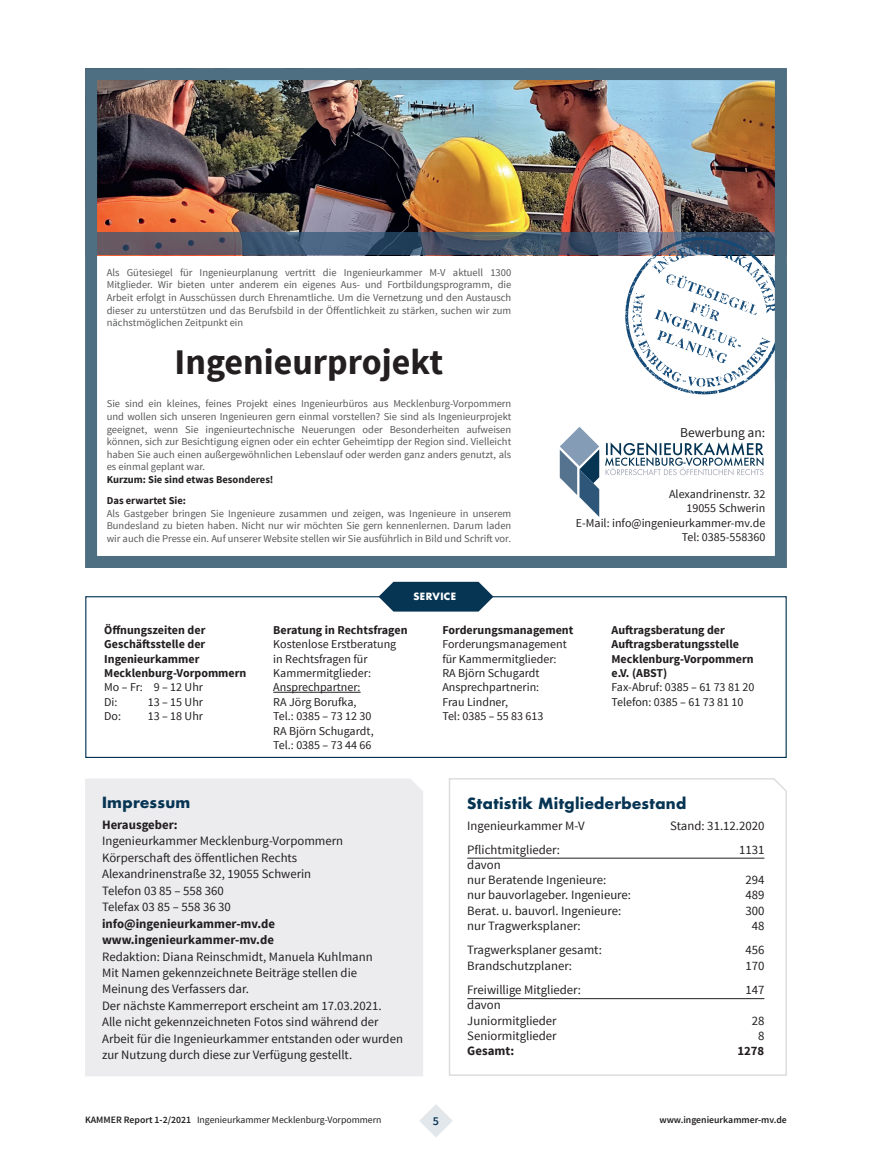
<style>
.page{position:relative;width:872px;height:1170px;background:#fff}
.page>*{position:absolute;margin:0;border:0;box-sizing:border-box;transform-origin:0 0}
.Absatz{font:700 36px "Source Sans Pro";color:#231f20}
.Überschrift_3{font:700 15px "Futura Std";letter-spacing:.025em;color:#063453}
.Absatz-2{font:13.5px "Source Sans Pro";color:#231f20}
.Absatz-3{font:12.75px/16.5px "Source Sans Pro";color:#231f20}
.Absatz-4{font:700 12.75px "Source Sans Pro";color:#231f20}
.Absatz-5{font:12px/14.4px "Source Sans Pro";color:#231f20}
.Absatz-6{font:700 12px/14.4px "Source Sans Pro";color:#231f20}
.t1{font:600 12px "Source Sans Pro";color:#063453}
.Absatz-7{font:10.5px/12.6px "Source Sans Pro";color:#57585a;text-align:justify}
.Absatz-8{font:700 10.5px "Source Sans Pro";color:#231f20}
.t2{font:9.75px "Source Sans Pro";color:#231f20}
.t3{font:600 9.75px "Source Sans Pro";color:#231f20}
.t4{font:700 9.75px "Futura Std";letter-spacing:.04em;color:#fff}
.s1{font-weight:700}
.s2{font-weight:600}
</style>
<div class="page">
<svg style="left:419px;top:1104px;width:34px;height:33px"></svg>
<hr style="left:273px;top:692px;width:87px;height:1px;background:#231f20">
<div style="left:85px;top:596px;width:701px;height:162px;border:1px solid #063453"></div>
<svg style="left:378px;top:581px;width:115px;height:30px;background:#2b526c"></svg>
<div style="left:85px;top:779px;width:338px;height:297px;background:#ececee"></div>
<svg style="left:449px;top:778px;width:338px;height:298px"></svg>
<img style="left:98px;top:81px;width:676px;height:174px">
<div style="left:85px;top:68px;width:702px;height:500px;border:12px solid #4e6e81"></div>
<svg style="left:605px;top:442px;width:158px;height:33px"></svg>
<svg style="left:560px;top:427px;width:39px;height:90px"></svg>
<svg style="left:97px;top:232px;width:521px;height:22px;background:#4a566a"></svg>
<svg style="left:618px;top:232px;width:157px;height:22px"></svg>
<svg style="left:625px;top:237px;width:158px;height:157px"></svg>
<div style="left:775px;top:265px;width:12px;height:114px;background:#4e6e81"></div>
<p class="Absatz-7" style="left:107px;top:266px;width:406px">Als Gütesiegel für Ingenieurplanung vertritt die Ingenieurkammer M-V aktuell 1300<br>Mitglieder. Wir bieten unter anderem ein eigenes Aus- und Fortbildungsprogramm, die Arbeit erfolgt in Ausschüssen durch Ehrenamtliche. Um die Vernetzung und den Austausch dieser zu unterstützen und das Berufsbild in der Öffentlichkeit zu stärken, suchen wir zum nächstmöglichen Zeitpunkt ein</p>
<p class="Absatz" style="left:175px;top:338px;width:270px">Ingenieurprojekt</p>
<p class="Absatz-7" style="left:107px;top:398px;width:406px">Sie sind ein kleines, feines Projekt eines Ingenieurbüros aus Mecklenburg-Vorpommern und wollen sich unseren Ingenieuren gern einmal vorstellen? Sie sind als Ingenieurprojekt geeignet, wenn Sie ingenieurtechnische Neuerungen oder Besonderheiten aufweisen können, sich zur Besichtigung eignen oder ein echter Geheimtipp der Region sind. Vielleicht haben Sie auch einen außergewöhnlichen Lebenslauf oder werden ganz anders genutzt, als es einmal geplant war.</p>
<p class="Absatz-8" style="left:107px;top:473px;width:168px">Kurzum: Sie sind etwas Besonderes!</p>
<p class="Absatz-8" style="left:107px;top:494px;width:81px">Das erwartet Sie:</p>
<p class="Absatz-7" style="left:107px;top:507px;width:406px">Als Gastgeber bringen Sie Ingenieure zusammen und zeigen, was Ingenieure in unserem Bundesland zu bieten haben. Nicht nur wir möchten Sie gern kennenlernen. Darum laden wir auch die Presse ein. Auf unserer Website stellen wir Sie ausführlich in Bild und Schrift vor.</p>
<p class="t4" style="left:413px;top:590px;width:44px">SERVICE</p>
<p class="Absatz-2" style="left:680px;top:424px;width:87px">Bewerbung an:</p>
<p class="Absatz-5" style="left:669px;top:486px;width:98px">Alexandrinenstr. 32</p>
<p class="Absatz-5" style="left:686px;top:501px;width:80px">19055 Schwerin</p>
<p class="Absatz-5" style="left:576px;top:515px;width:191px">E-Mail: info@ingenieurkammer-mv.de</p>
<p class="Absatz-5" style="left:682px;top:530px;width:85px">Tel: 0385-558360</p>
<p class="Absatz-6" style="left:104px;top:623px;width:103px">Öffnungszeiten der</p>
<p class="Absatz-6" style="left:104px;top:637px;width:103px">Geschäftsstelle der</p>
<p class="Absatz-6" style="left:104px;top:651px;width:97px">Ingenieurkammer</p>
<p class="Absatz-6" style="left:104px;top:666px;width:144px">Mecklenburg-Vorpommern</p>
<p class="Absatz-5" style="left:104px;top:680px;width:100px">Mo – Fr: 9 – 12 Uhr</p>
<p class="Absatz-5" style="left:104px;top:694px;width:15px">Di:</p>
<p class="Absatz-5" style="left:148px;top:694px;width:57px">13 – 15 Uhr</p>
<p class="Absatz-5" style="left:104px;top:709px;width:18px">Do:</p>
<p class="Absatz-5" style="left:148px;top:709px;width:57px">13 – 18 Uhr</p>
<p class="Absatz-6" style="left:273px;top:623px;width:136px">Beratung in Rechtsfragen</p>
<p class="Absatz-5" style="left:273px;top:637px;width:125px">Kostenlose Erstberatung in Rechtsfragen für<br>Kammermitglieder:</p>
<p class="Absatz-5" style="left:273px;top:680px;width:89px">Ansprechpartner:</p>
<p class="Absatz-5" style="left:273px;top:694px;width:85px">RA Jörg Borufka,</p>
<p class="Absatz-5" style="left:273px;top:709px;width:100px">Tel.: 0385 – 73 12 30</p>
<p class="Absatz-5" style="left:273px;top:723px;width:102px">RA Björn Schugardt,</p>
<p class="Absatz-5" style="left:273px;top:738px;width:100px">Tel.: 0385 – 73 44 66</p>
<p class="Überschrift_3" style="left:102px;top:792px;width:90px">Impressum</p>
<p class="Absatz-3" style="left:102px;top:816px;width:243px"><span class="s1">Herausgeber:<br></span>Ingenieurkammer Mecklenburg-Vorpommern</p>
<p class="Absatz-3" style="left:102px;top:849px;width:197px">Körperschaft des öffentlichen Rechts</p>
<p class="Absatz-3" style="left:102px;top:865px;width:211px">Alexandrinenstraße 32, 19055 Schwerin</p>
<p class="Absatz-3" style="left:102px;top:882px;width:123px">Telefon 03 85 – 558 360</p>
<p class="Absatz-3" style="left:102px;top:898px;width:130px">Telefax 03 85 – 558 36 30</p>
<p class="Absatz-4" style="left:102px;top:915px;width:174px">info@ingenieurkammer-mv.de</p>
<p class="Absatz-4" style="left:102px;top:931px;width:173px">www.ingenieurkammer-mv.de</p>
<p class="Absatz-3" style="left:102px;top:948px;width:272px">Redaktion: Diana Reinschmidt, Manuela Kuhlmann</p>
<p class="Absatz-3" style="left:102px;top:964px;width:256px">Mit Namen gekennzeichnete Beiträge stellen die<br>Meinung des Verfassers dar.</p>
<p class="Absatz-3" style="left:102px;top:997px;width:281px">Der nächste Kammerreport erscheint am 17.03.2021.</p>
<p class="Absatz-3" style="left:102px;top:1014px;width:302px">Alle nicht gekennzeichneten Fotos sind während der<br>Arbeit für die Ingenieurkammer entstanden oder wurden zur Nutzung durch diese zur Verfügung gestellt.</p>
<p class="Absatz-6" style="left:442px;top:623px;width:132px">Forderungsmanagement</p>
<p class="Absatz-5" style="left:442px;top:637px;width:126px">Forderungsmanagement</p>
<p class="Absatz-5" style="left:442px;top:651px;width:116px">für Kammermitglieder:</p>
<p class="Absatz-5" style="left:442px;top:666px;width:99px">RA Björn Schugardt</p>
<p class="Absatz-5" style="left:442px;top:680px;width:98px">Ansprechpartnerin:<br>Frau Lindner,</p>
<p class="Absatz-5" style="left:442px;top:709px;width:103px">Tel: 0385 – 55 83 613</p>
<p class="Absatz-6" style="left:611px;top:623px;width:115px">Auftragsberatung der</p>
<p class="Absatz-6" style="left:611px;top:637px;width:129px">Auftragsberatungsstelle</p>
<p class="Absatz-6" style="left:611px;top:651px;width:144px">Mecklenburg-Vorpommern e.V. (ABST)</p>
<p class="Absatz-5" style="left:611px;top:680px;width:144px">Fax-Abruf: 0385 – 61 73 81 20</p>
<p class="Absatz-5" style="left:611px;top:694px;width:133px">Telefon: 0385 – 61 73 81 10</p>
<p class="Überschrift_3" style="left:467px;top:793px;width:221px">Statistik Mitgliederbestand</p>
<p class="Absatz-3" style="left:467px;top:817px;width:119px">Ingenieurkammer M-V</p>
<p class="Absatz-3" style="left:670px;top:817px;width:96px">Stand: 31.12.2020</p>
<p class="Absatz-3" style="left:467px;top:841px;width:94px">Pflichtmitglieder:</p>
<p class="Absatz-3" style="left:739px;top:841px;width:27px">1131</p>
<p class="Absatz-3" style="left:467px;top:856px;width:35px">davon</p>
<p class="Absatz-3" style="left:467px;top:871px;width:140px">nur Beratende Ingenieure:</p>
<p class="Absatz-3" style="left:745px;top:871px;width:21px">294</p>
<p class="Absatz-3" style="left:467px;top:887px;width:165px">nur bauvorlageber. Ingenieure:</p>
<p class="Absatz-3" style="left:745px;top:887px;width:21px">489</p>
<p class="Absatz-3" style="left:467px;top:902px;width:156px">Berat. u. bauvorl. Ingenieure:</p>
<p class="Absatz-3" style="left:745px;top:902px;width:21px">300</p>
<p class="Absatz-3" style="left:467px;top:917px;width:115px">nur Tragwerksplaner:</p>
<p class="Absatz-3" style="left:751px;top:917px;width:14px">48</p>
<p class="Absatz-3" style="left:467px;top:942px;width:136px">Tragwerksplaner gesamt:</p>
<p class="Absatz-3" style="left:745px;top:942px;width:21px">456</p>
<p class="Absatz-3" style="left:467px;top:957px;width:106px">Brandschutzplaner:</p>
<p class="Absatz-3" style="left:745px;top:957px;width:21px">170</p>
<p class="Absatz-3" style="left:467px;top:981px;width:115px">Freiwillige Mitglieder:</p>
<p class="Absatz-3" style="left:745px;top:981px;width:21px">147</p>
<p class="Absatz-3" style="left:467px;top:996px;width:35px">davon</p>
<p class="Absatz-3" style="left:467px;top:1012px;width:91px">Juniormitglieder</p>
<p class="Absatz-3" style="left:751px;top:1012px;width:14px">28</p>
<p class="Absatz-3" style="left:467px;top:1027px;width:91px">Seniormitglieder</p>
<p class="Absatz-3" style="left:758px;top:1027px;width:8px">8</p>
<p class="Absatz-4" style="left:467px;top:1042px;width:48px">Gesamt:</p>
<p class="Absatz-4" style="left:737px;top:1042px;width:28px">1278</p>
<p class="t2" style="left:85px;top:1113px;width:298px"><span class="s2">KAMMER Report 1-2/2021</span> Ingenieurkammer Mecklenburg-Vorpommern</p>
<p class="t1" style="left:433px;top:1112px;width:8px">5</p>
<p class="t3" style="left:659px;top:1113px;width:129px">www.ingenieurkammer-mv.de</p>
</div>
